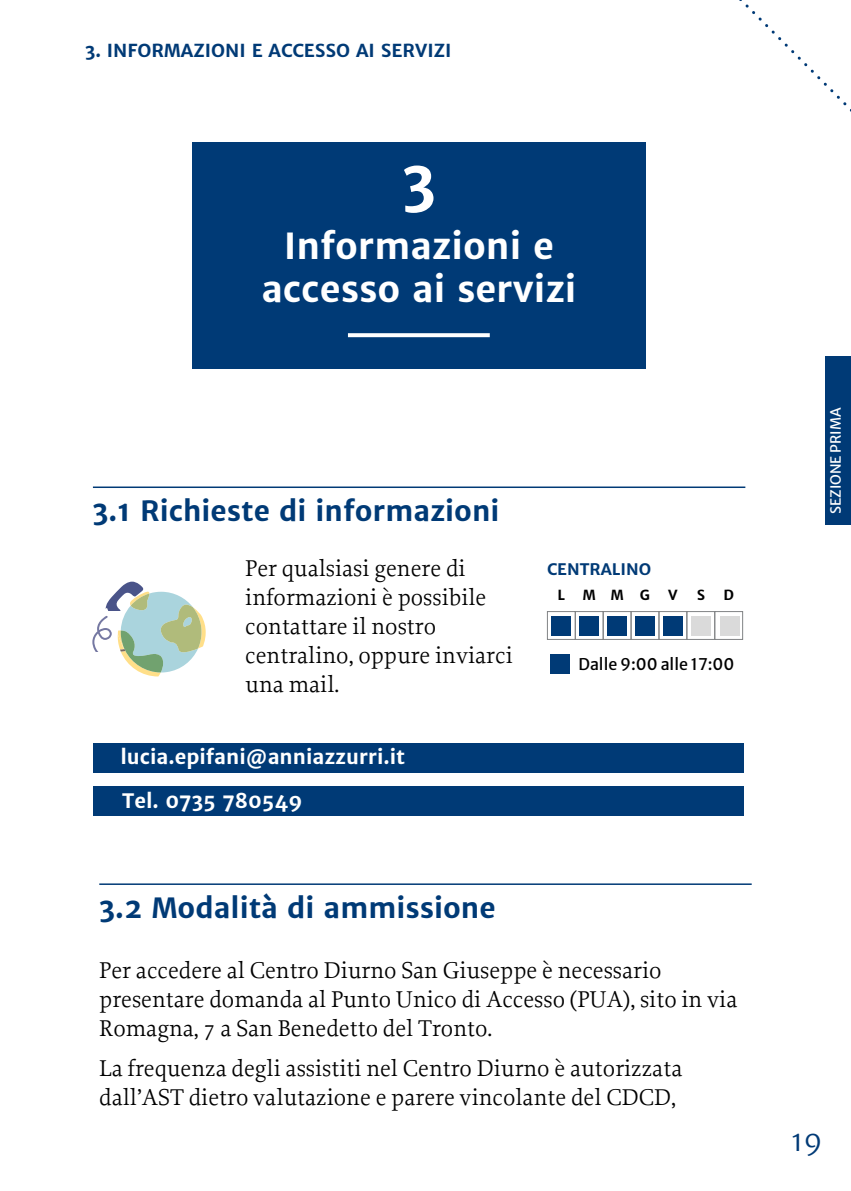
<style>
.page{position:relative;width:851px;height:1191px;background:#fff}
.page>*{position:absolute;margin:0;border:0;box-sizing:border-box;transform-origin:0 0}
.t1{font:60px "Merriweather Sans Bold 2";color:#fff}
.t2{font:36px/43.2px "Merriweather Sans Bold 2";color:#fff;text-align:center}
.t3{font:28px "Merriweather Sans Bold 2";color:#003a76}
.t4{font:300 28px "Merriweather Sans";color:#003a76}
.t5{font:24px/28.8px "Proforma";color:#000}
.t6{font:20px "Merriweather Sans Bold 2";color:#fff}
.t7{font:18px "Merriweather Sans Bold 2";color:#003a76}
.t8{font:16px "Merriweather Sans";color:#000}
.t9{font:16px "Merriweather Sans Bold 2";color:#003a76}
.t10{font:14px "Merriweather Sans";color:#fff}
.t11{font:14px "Merriweather Sans Bold 2";color:#000}
</style>
<div class="page">
<svg style="left:739px;top:0;width:112px;height:112px"></svg>
<div style="left:824px;top:356px;width:26px;height:168px;background:#003a76"></div>
<div style="left:192px;top:142px;width:453px;height:227px;background:#003a76"></div>
<svg style="left:348px;top:333px;width:141px;height:4px"></svg>
<hr style="left:99px;top:883px;width:652px;height:2px;background:#003a76">
<hr style="left:93px;top:486px;width:652px;height:2px;background:#003a76">
<div style="left:93px;top:743px;width:650px;height:29px;background:#003a76"></div>
<svg style="left:92px;top:581px;width:114px;height:95px"></svg>
<div style="left:93px;top:786px;width:650px;height:29px;background:#003a76"></div>
<div style="left:547px;top:611px;width:28px;height:28px;border:1px solid #818385"></div>
<div style="left:575px;top:611px;width:28px;height:28px;border:1px solid #818385"></div>
<div style="left:603px;top:611px;width:28px;height:28px;border:1px solid #818385"></div>
<div style="left:630px;top:611px;width:29px;height:28px;border:1px solid #818385"></div>
<div style="left:658px;top:611px;width:29px;height:28px;border:1px solid #818385"></div>
<div style="left:686px;top:611px;width:28px;height:28px;border:1px solid #818385"></div>
<div style="left:714px;top:611px;width:28px;height:28px;border:1px solid #818385"></div>
<div style="left:551px;top:615px;width:20px;height:20px;background:#003a76"></div>
<div style="left:550px;top:654px;width:19px;height:19px;background:#003a76"></div>
<div style="left:579px;top:615px;width:20px;height:20px;background:#003a76"></div>
<div style="left:607px;top:615px;width:20px;height:20px;background:#003a76"></div>
<div style="left:635px;top:615px;width:19px;height:20px;background:#003a76"></div>
<div style="left:663px;top:615px;width:19px;height:20px;background:#003a76"></div>
<div style="left:691px;top:615px;width:20px;height:20px;background:#dadada"></div>
<div style="left:719px;top:615px;width:20px;height:20px;background:#dadada"></div>
<p class="t7" style="left:85px;top:38px;width:368px">3. INFORMAZIONI E ACCESSO AI SERVIZI</p>
<h1 class="t1" style="left:401px;top:142px;width:36px">3</h1>
<h2 class="t2" style="left:261px;top:224px;width:316px">Informazioni e accesso ai servizi</h2>
<p class="t3" style="left:92px;top:492px;width:408px">3.1 Richieste di informazioni</p>
<p class="t5" style="left:245px;top:554px;width:269px">Per qualsiasi genere di informazioni è possibile contattare il nostro centralino, oppure inviarci una mail.</p>
<p class="t6" style="left:120px;top:744px;width:286px">lucia.epifani@anniazzurri.it</p>
<p class="t6" style="left:122px;top:787px;width:181px">Tel. 0735 780549</p>
<p class="t3" style="left:99px;top:889px;width:398px">3.2 Modalità di ammissione</p>
<p class="t9" style="left:547px;top:558px;width:106px">CENTRALINO</p>
<p class="t11" style="left:557px;top:586px;width:9px">L</p>
<p class="t11" style="left:582px;top:586px;width:69px">MMG</p>
<p class="t11" style="left:668px;top:586px;width:11px">V</p>
<p class="t11" style="left:696px;top:586px;width:10px">S</p>
<p class="t11" style="left:723px;top:586px;width:12px">D</p>
<p class="t8" style="left:578px;top:649px;width:157px">Dalle 9:00 alle 17:00</p>
<p class="t5" style="left:99px;top:955px;width:639px">Per accedere al Centro Diurno San Giuseppe è necessario presentare domanda al Punto Unico di Accesso (PUA), sito in via<br>Romagna, 7 a San Benedetto del Tronto.</p>
<p class="t5" style="left:99px;top:1053px;width:584px">La frequenza degli assistiti nel Centro Diurno è autorizzata dall’AST dietro valutazione e parere vincolante del CDCD,</p>
<p class="t10" style="left:823px;top:514px;width:108px;rotate:-90deg">SEZIONE PRIMA</p>
<p class="t4" style="left:790px;top:1123px;width:33px">19</p>
</div>
